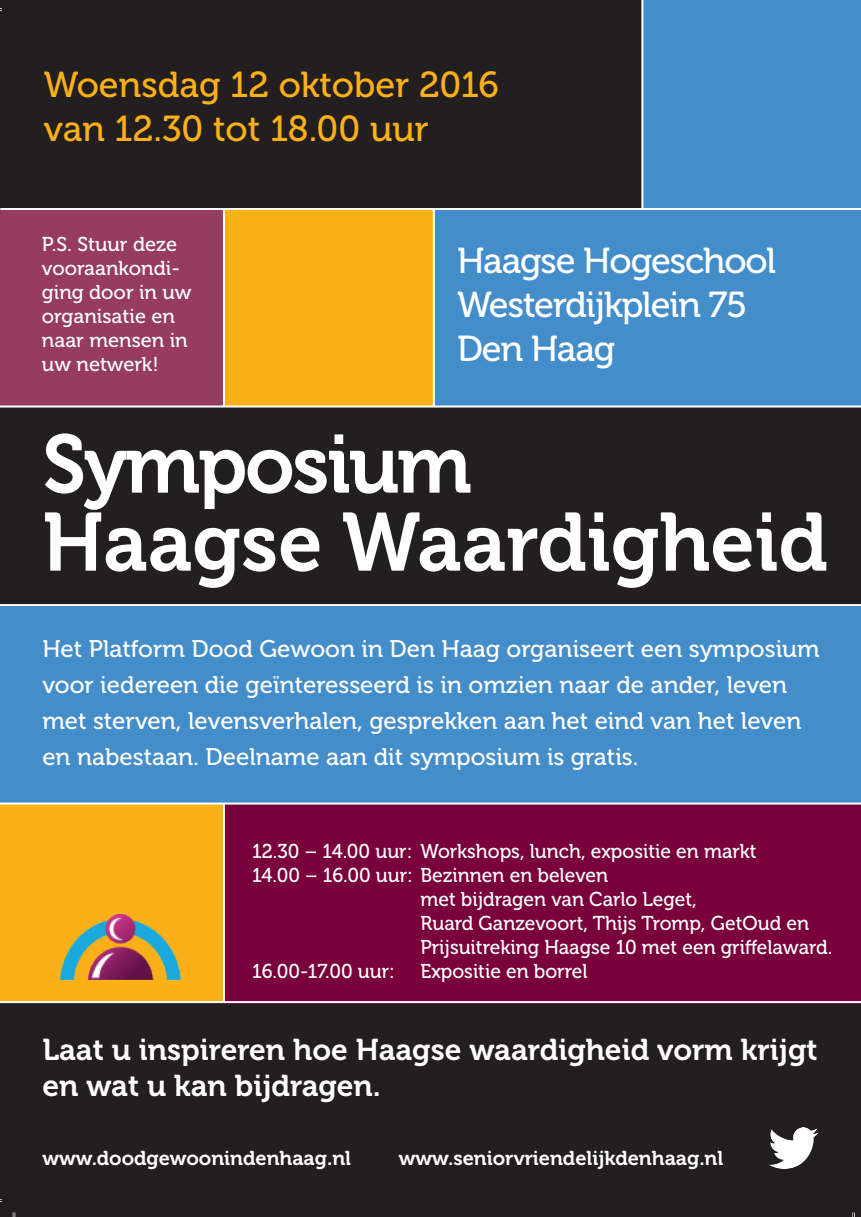
<style>
.page{position:relative;width:861px;height:1217px;background:#fff}
.page>*{position:absolute;margin:0;border:0;box-sizing:border-box;transform-origin:0 0}
.t1{font:82px/78px "Museo 700";color:#fff}
.t2{font:36px/44px "Museo 500";color:#fbb017}
.t3{font:36px/44px "Museo 500";letter-spacing:-.03em;color:#fff}
.t4{font:30px/36px "Museo 700";color:#fff}
.t5{font:24px/36px "Museo 500";color:#fff}
.t6{font:20px "Museo 500";color:#fff;scale:.96 1}
.t7{font:20px/24px "Museo 500";color:#fff}
.t8{font:20px "Museo 700";color:#fff}
</style>
<div class="page">
<div style="left:0;top:0;width:860px;height:1216px;background:#231f20"></div>
<div style="left:434px;top:208px;width:426px;height:198px;background:#448dcb"></div>
<div style="left:0;top:605px;width:860px;height:198px;background:#448dcb"></div>
<div style="left:643px;top:0;width:217px;height:208px;background:#448dcb"></div>
<div style="left:0;top:208px;width:224px;height:198px;background:#973b5f"></div>
<div style="left:224px;top:208px;width:210px;height:198px;background:#fbb017"></div>
<div style="left:224px;top:803px;width:636px;height:200px;background:#7a003b"></div>
<div style="left:0;top:803px;width:224px;height:199px;background:#fbb017"></div>
<img style="left:60px;top:914px;width:121px;height:66px">
<hr style="left:433px;top:208px;width:2px;height:198px;background:#fff">
<hr style="left:223px;top:803px;width:2px;height:199px;background:#fff">
<hr style="left:223px;top:208px;width:2px;height:198px;background:#fff">
<hr style="left:641px;top:0;width:2px;height:208px;background:#fff">
<hr style="left:0;top:208px;width:860px;height:2px;background:#fff">
<hr style="left:0;top:405px;width:860px;height:2px;background:#fff">
<hr style="left:0;top:604px;width:860px;height:2px;background:#fff">
<hr style="left:0;top:802px;width:860px;height:2px;background:#fff">
<hr style="left:0;top:1001px;width:860px;height:2px;background:#fff">
<img style="left:769px;top:1127px;width:49px;height:40px">
<h2 class="t2" style="left:44px;top:64px;width:456px">Woensdag 12 oktober 2016 van 12.30 tot 18.00 uur</h2>
<p class="t7" style="left:42px;top:233px;width:151px">P.S. Stuur deze vooraankondi&shy;ging door in uw organisatie en naar mensen in uw netwerk!</p>
<h2 class="t3" style="left:457px;top:239px;width:320px">Haagse Hogeschool<br>Westerdijkplein 75<br>Den Haag</h2>
<h1 class="t1" style="left:42px;top:426px;width:787px">Symposium<br>Haagse Waardigheid</h1>
<p class="t5" style="left:42px;top:631px;width:778px">Het Platform Dood Gewoon in Den Haag organiseert een symposium voor iedereen die geïnteresseerd is in omzien naar de ander, leven met sterven, levensverhalen, gesprekken aan het eind van het leven en nabestaan. Deelname aan dit symposium is gratis.</p>
<p class="t6" style="left:252px;top:840px;width:526px">12.30 – 14.00 uur: Workshops, lunch, expositie en markt</p>
<p class="t6" style="left:252px;top:864px;width:372px">14.00 – 16.00 uur: Bezinnen en beleven</p>
<p class="t6" style="left:420px;top:888px;width:289px">met bijdragen van Carlo Leget,</p>
<p class="t6" style="left:420px;top:912px;width:406px">Ruard Ganzevoort, Thijs Tromp, GetOud en</p>
<p class="t6" style="left:420px;top:936px;width:430px">Prijsuitreking Haagse 10 met een griffelaward.</p>
<p class="t6" style="left:252px;top:960px;width:150px">16.00-17.00 uur:</p>
<p class="t6" style="left:420px;top:960px;width:176px">Expositie en borrel</p>
<h3 class="t4" style="left:42px;top:1032px;width:776px">Laat u inspireren hoe Haagse waardigheid vorm krijgt en wat u kan bijdragen.</h3>
<p class="t8" style="left:42px;top:1146px;width:310px">www.doodgewoonindenhaag.nl</p>
<p class="t8" style="left:399px;top:1146px;width:326px">www.seniorvriendelijkdenhaag.nl</p>
</div>
